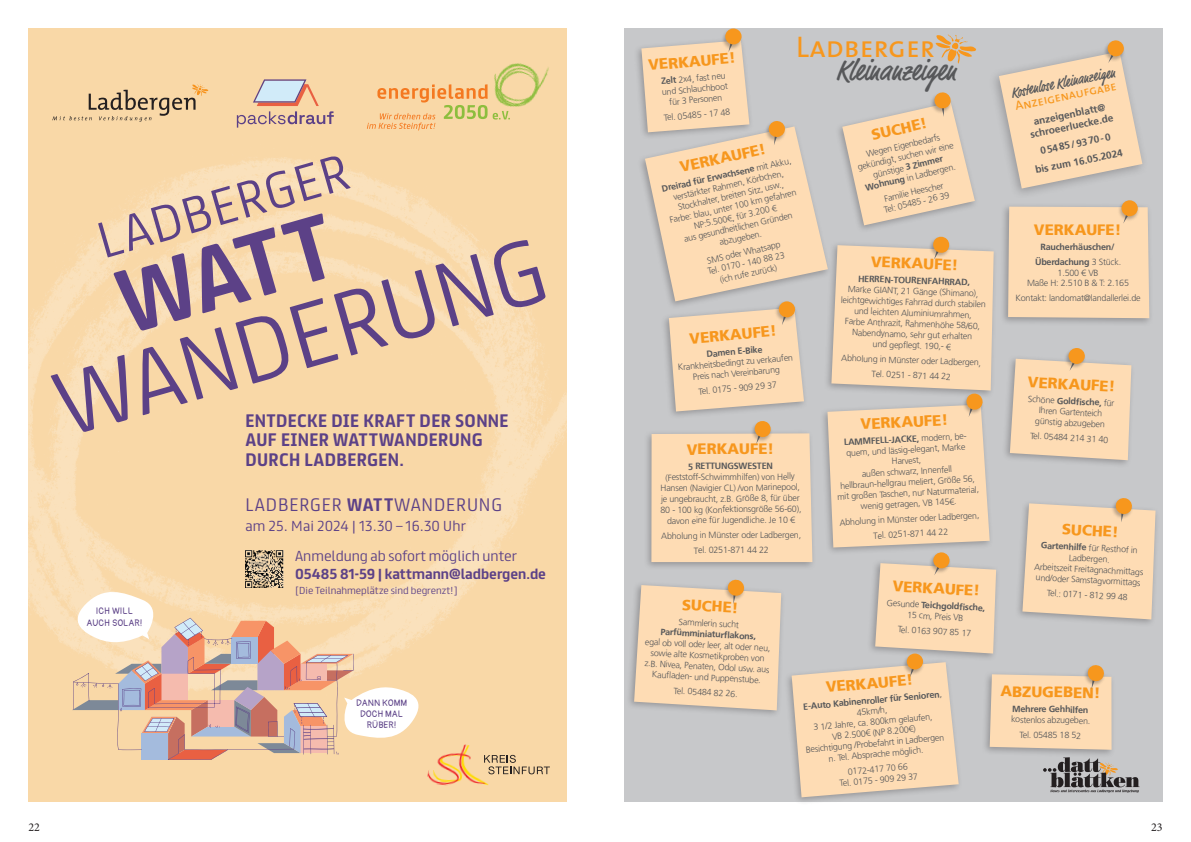
<style>
.page{position:relative;width:1191px;height:842px;background:#fff}
.page>*{position:absolute;margin:0;border:0;box-sizing:border-box;transform-origin:0 0}
.t1{font:300 81.4px "FS Truman";color:#5c4187}
.t2{font:700 81.4px "FS Truman";color:#5c4187}
.t3{font:300 45.5px "FS Truman";color:#5c4187}
.t4{font:500 condensed 30px "Market Pro";color:#57585a}
.t5{font:30px "The Mix Caps";color:#f7971d}
.t6{font:700 16.2px/19.5px "FS Truman";letter-spacing:.02em;color:#5c4187}
.t7{font:300 16.2px "FS Truman";letter-spacing:.05em;color:#5c4187}
.t8{font:900 15px "Frutiger";color:#f7971d}
.t9{font:500 condensed 15px "Market Pro";color:#57585a}
.t10{font:700 13px "FS Truman";color:#5c4187}
.t11{font:300 13px "FS Truman";color:#5c4187}
.t12{font:300 13px "FS Truman";letter-spacing:.02em;color:#5c4187}
.t13{font:13px "The Mix Caps";color:#f7971d}
.t14{font:12px "Minion Pro";color:#231f20}
.t15{font:700 10px/12px "Frutiger";color:#57585a;text-align:center}
.t16{font:9.2px/11px "Pangolin";color:#5c4187;text-align:center}
.t17{font:300 9.1px "FS Truman";color:#5c4187}
.t18{font:300 9px/10.8px "Frutiger LT";letter-spacing:-.035em;color:#57585a;text-align:center}
.t19{font:700 9px "Frutiger";letter-spacing:-.035em;color:#57585a}
.t20{font:700 9px/15px "Frutiger LT";letter-spacing:-.025em;color:#57585a;text-align:center}
.t21{font:300 9px "Frutiger";letter-spacing:-.035em;color:#57585a}
.s1{font-weight:700}
.s2{font-family:"Frutiger LT";font-weight:300}
.s3{font-weight:300}
</style>
<div class="page">
<div style="left:624px;top:28px;width:538px;height:774px;background:#c7c8ca"></div>
<div style="left:626px;top:581px;width:159px;height:137px;background:#231f20;opacity:.3"></div>
<div style="left:783px;top:658px;width:179px;height:147px;background:#231f20;opacity:.3"></div>
<svg style="left:634px;top:34px;width:521px;height:763px"></svg>
<div style="left:720px;top:28px;width:23px;height:22px;background:#231f20;opacity:.3"></div>
<div style="left:725px;top:28px;width:16px;height:17px;background:#f7971d;border-radius:50%"></div>
<div style="left:28px;top:28px;width:539px;height:774px;background:#f9d8a7"></div>
<img style="left:28px;top:157px;width:539px;height:489px">
<img style="left:494px;top:63px;width:55px;height:44px">
<svg style="left:367px;top:84px;width:143px;height:46px"></svg>
<svg style="left:237px;top:79px;width:97px;height:49px"></svg>
<svg style="left:52px;top:84px;width:156px;height:38px"></svg>
<svg style="left:68px;top:586px;width:359px;height:174px"></svg>
<svg style="left:494px;top:755px;width:56px;height:19px"></svg>
<img style="left:427px;top:744px;width:67px;height:42px">
<img style="left:245px;top:550px;width:38px;height:38px">
<h2 class="t3" style="left:88px;top:204px;width:260px;rotate:-16deg">LADBERGER</h2>
<h1 class="t2" style="left:101px;top:236px;width:222px;rotate:-16deg">WATT</h1>
<h1 class="t1" style="left:38px;top:339px;width:508px;rotate:-16deg">WANDERUNG</h1>
<h3 class="t6" style="left:245px;top:409px;width:265px">ENTDECKE DIE KRAFT DER SONNE<br>AUF EINER WATTWANDERUNG<br>DURCH LADBERGEN.</h3>
<h3 class="t7" style="left:245px;top:490px;width:258px">LADBERGER <span class="s1">WATT</span>WANDERUNG</h3>
<h3 class="t12" style="left:245px;top:514px;width:222px">am 25. Mai 2024 | 13.30 – 16.30 Uhr</h3>
<h3 class="t11" style="left:295px;top:544px;width:223px">Anmeldung ab sofort möglich unter</h3>
<h3 class="t10" style="left:295px;top:562px;width:252px">05485 81-59 | kattmann@ladbergen.de</h3>
<p class="t17" style="left:295px;top:583px;width:164px">[Die Teilnahmeplätze sind begrenzt!]</p>
<p class="t16" style="left:86px;top:603px;width:57px;line-height:11.9px">ICH WILL<br>AUCH SOLAR!</p>
<p class="t16" style="left:356px;top:696px;width:52px">DANN KOMM<br>DOCH MAL<br>RÜBER!</p>
<h3 class="t5" style="left:796px;top:22px;width:140px">Ladberger</h3>
<h3 class="t8" style="left:648px;top:58px;width:89px;rotate:-5deg">VERKAUFE!</h3>
<p class="t18" style="left:660px;top:76px;width:68px;rotate:-5deg"><span class="s1">Zelt</span> 2x4, fast neu und Schlauchboot für 3 Personen</p>
<p class="t18" style="left:663px;top:112px;width:68px;rotate:-5deg">Tel. 05485 - 17 48</p>
<h3 class="t4" style="left:836px;top:50px;width:121px">Kleinanzeigen</h3>
<h3 class="t8" style="left:870px;top:129px;width:58px;rotate:-13deg">SUCHE!</h3>
<p class="t18" style="left:854px;top:151px;width:100px;rotate:-13deg">Wegen Eigenbedarfs gekündigt, suchen wir eine günstige <span class="s1">3 Zimmer<br>Wohnung</span> in Ladbergen.</p>
<h3 class="t8" style="left:678px;top:161px;width:89px;rotate:-13deg">VERKAUFE!</h3>
<p class="t18" style="left:661px;top:184px;width:134px;rotate:-13deg"><span class="s1">Dreirad für Erwachsene</span> mit Akku, verstärkter Rahmen, Körbchen,<br>Stockhalter, breiten Sitz, usw.,<br>Farbe: blau, unter 100 km gefahren<br>NP:5.500€, für 3.200 €<br>aus gesundheitlichen Gründen abzugeben.</p>
<p class="t18" style="left:704px;top:256px;width:80px;rotate:-13deg">SMS oder Whatsapp<br>Tel. 0170 - 140 88 23 (ich rufe zurück)</p>
<p class="t18" style="left:880px;top:194px;width:68px;text-align:left;rotate:-13deg">Familie Heescher<br>Tel: 05485 - 26 39</p>
<h3 class="t8" style="left:871px;top:255px;width:89px;rotate:2deg">VERKAUFE!</h3>
<p class="t19" style="left:858px;top:274px;width:113px;rotate:2deg">HERREN-TOURENFAHRRAD,</p>
<p class="t18" style="left:841px;top:283px;width:147px;rotate:2deg">Marke GIANT, 21 Gänge (Shimano), leichtgewichtiges Fahrrad durch stabilen und leichten Aluminiumrahmen,<br>Farbe Anthrazit, Rahmenhöhe 58/60, Nabendynamo, sehr gut erhalten<br>und gepfl egt. 190,- €</p>
<p class="t18" style="left:841px;top:352px;width:141px;rotate:2deg">Abholung in Münster oder Ladbergen,</p>
<p class="t21" style="left:871px;top:370px;width:81px;rotate:2deg">Tel. 0251 - 871 44 22</p>
<h3 class="t8" style="left:860px;top:417px;width:89px;rotate:-3deg">VERKAUFE!</h3>
<p class="t19" style="left:843px;top:438px;width:124px;rotate:-3deg">LAMMFELL-JACKE, <span class="s2">modern, be-</span></p>
<p class="t18" style="left:834px;top:448px;width:144px;rotate:-3deg">quem, und lässig-elegant, Marke<br>Harvest,<br>außen schwarz, Innenfell hellbraun-hellgrau meliert, Größe 56, mit großen Taschen, nur Naturmaterial, wenig getragen, VB 145€.</p>
<p class="t18" style="left:839px;top:517px;width:141px;rotate:-3deg">Abholung in Münster oder Ladbergen,</p>
<p class="t21" style="left:873px;top:532px;width:76px;rotate:-3deg">Tel. 0251-871 44 22</p>
<h3 class="t8" style="left:689px;top:332px;width:89px;rotate:-5deg">VERKAUFE!</h3>
<p class="t20" style="left:706px;top:346px;width:58px;rotate:-5deg">Damen E-Bike</p>
<p class="t18" style="left:677px;top:362px;width:117px;rotate:-5deg">Krankheitsbedingt zu verkaufen<br>Preis nach Vereinbarung</p>
<p class="t18" style="left:698px;top:386px;width:80px;rotate:-5deg">Tel. 0175 - 909 29 37</p>
<h3 class="t8" style="left:686px;top:443px;width:89px;rotate:-1deg">VERKAUFE!</h3>
<p class="t19" style="left:688px;top:462px;width:86px">5 RETTUNGSWESTEN</p>
<p class="t18" style="left:660px;top:472px;width:143px">(Feststoff-Schwimmhilfen) von Helly Hansen (Navigier CL) /von Marinepool, je ungebraucht, z.B. Größe 8, für über 80 - 100 kg (Konfektionsgröße 56-60), davon eine für Jugendliche. Je 10 €</p>
<p class="t18" style="left:661px;top:530px;width:141px">Abholung in Münster oder Ladbergen,</p>
<p class="t21" style="left:694px;top:546px;width:77px">Tel. 0251-871 44 22</p>
<h3 class="t8" style="left:682px;top:598px;width:58px;rotate:3deg">SUCHE!</h3>
<p class="t18" style="left:679px;top:616px;width:62px;rotate:3deg">Sammlerin sucht</p>
<p class="t20" style="left:661px;top:624px;width:97px;rotate:3deg">Parfümminiaturfl akons,</p>
<p class="t18" style="left:645px;top:636px;width:127px;rotate:3deg">egal ob voll oder leer, alt oder neu, sowie alte Kosmetikproben von z.B. Nivea, Penaten, Odol usw. aus<br>Kaufl aden- und Puppenstube.</p>
<p class="t18" style="left:674px;top:685px;width:65px;rotate:3deg">Tel. 05484 82 26.</p>
<h3 class="t8" style="left:893px;top:579px;width:89px;rotate:3deg">VERKAUFE!</h3>
<p class="t18" style="left:887px;top:597px;width:100px;rotate:3deg">Gesunde <span class="s1">Teichgoldfi sche,<br></span>15 cm, Preis VB</p>
<p class="t18" style="left:898px;top:624px;width:75px;rotate:3deg">Tel. 0163 907 85 17</p>
<h3 class="t8" style="left:825px;top:680px;width:89px;rotate:-5deg">VERKAUFE!</h3>
<p class="t19" style="left:803px;top:702px;width:141px;rotate:-5deg">E-Auto Kabinenroller für Senioren<span class="s2">,</span></p>
<p class="t18" style="left:802px;top:712px;width:140px;rotate:-5deg">45km/h,<br>3 1/2 Jahre, ca. 800km gelaufen,<br>VB 2.500€ (NP 8.200€)<br>Besichtigung /Probefahrt in Ladbergen n. Tel. Absprache möglich.</p>
<p class="t18" style="left:838px;top:767px;width:80px;rotate:-5deg">0172-417 70 66<br>Tel. 0175 - 909 29 37</p>
<h3 class="t9" style="left:1009px;top:83px;width:107px;rotate:-11deg">Kostenlose Kleinanzeigen</h3>
<h3 class="t13" style="left:1013px;top:96px;width:104px;rotate:-12deg">Anzeigenaufgabe</h3>
<p class="t15" style="left:1027px;top:118px;width:86px;rotate:-12deg">anzeigenblatt@ schroeerluecke.de</p>
<p class="t15" style="left:1030px;top:145px;width:90px;line-height:18px;rotate:-12deg">05485/9370-0<br>bis zum 16.05.2024</p>
<h3 class="t8" style="left:1033px;top:223px;width:89px">VERKAUFE!</h3>
<p class="t20" style="left:1035px;top:239px;width:88px">Raucherhäuschen/<br>Überdachung <span class="s3">3 Stück.</span></p>
<p class="t18" style="left:1027px;top:267px;width:103px">1.500 € VB<br>Maße H: 2.510 B &amp; T: 2.165</p>
<p class="t18" style="left:1015px;top:293px;width:127px">Kontakt: landomat@landallerlei.de</p>
<h3 class="t8" style="left:1028px;top:375px;width:89px;rotate:3deg">VERKAUFE!</h3>
<p class="t18" style="left:1028px;top:394px;width:88px;rotate:3deg">Schöne <span class="s1">Goldfi sche,</span> für<br>Ihren Gartenteich günstig abzugeben</p>
<p class="t18" style="left:1030px;top:430px;width:80px;rotate:3deg">Tel. 05484 214 31 40</p>
<h3 class="t8" style="left:1062px;top:522px;width:58px;rotate:3deg">SUCHE!</h3>
<p class="t18" style="left:1035px;top:539px;width:111px;rotate:3deg"><span class="s1">Gartenhilfe</span> für Resthof in<br>Ladbergen.<br>Arbeitszeit Freitagnachmittags und/oder Samstagvormittags</p>
<p class="t18" style="left:1047px;top:588px;width:82px;rotate:3deg">Tel.: 0171 - 812 99 48</p>
<h3 class="t8" style="left:1000px;top:684px;width:102px;rotate:1deg">ABZUGEBEN!</h3>
<p class="t20" style="left:1012px;top:701px;width:78px;rotate:1deg">Mehrere Gehhilfen</p>
<p class="t18" style="left:1011px;top:712px;width:81px;line-height:15px;rotate:1deg">kostenlos abzugeben.<br>Tel. 05485 18 52</p>
<h3 class="t14" style="left:28px;top:819px;width:13px">22</h3>
<h3 class="t14" style="left:1151px;top:819px;width:13px">23</h3>
</div>
